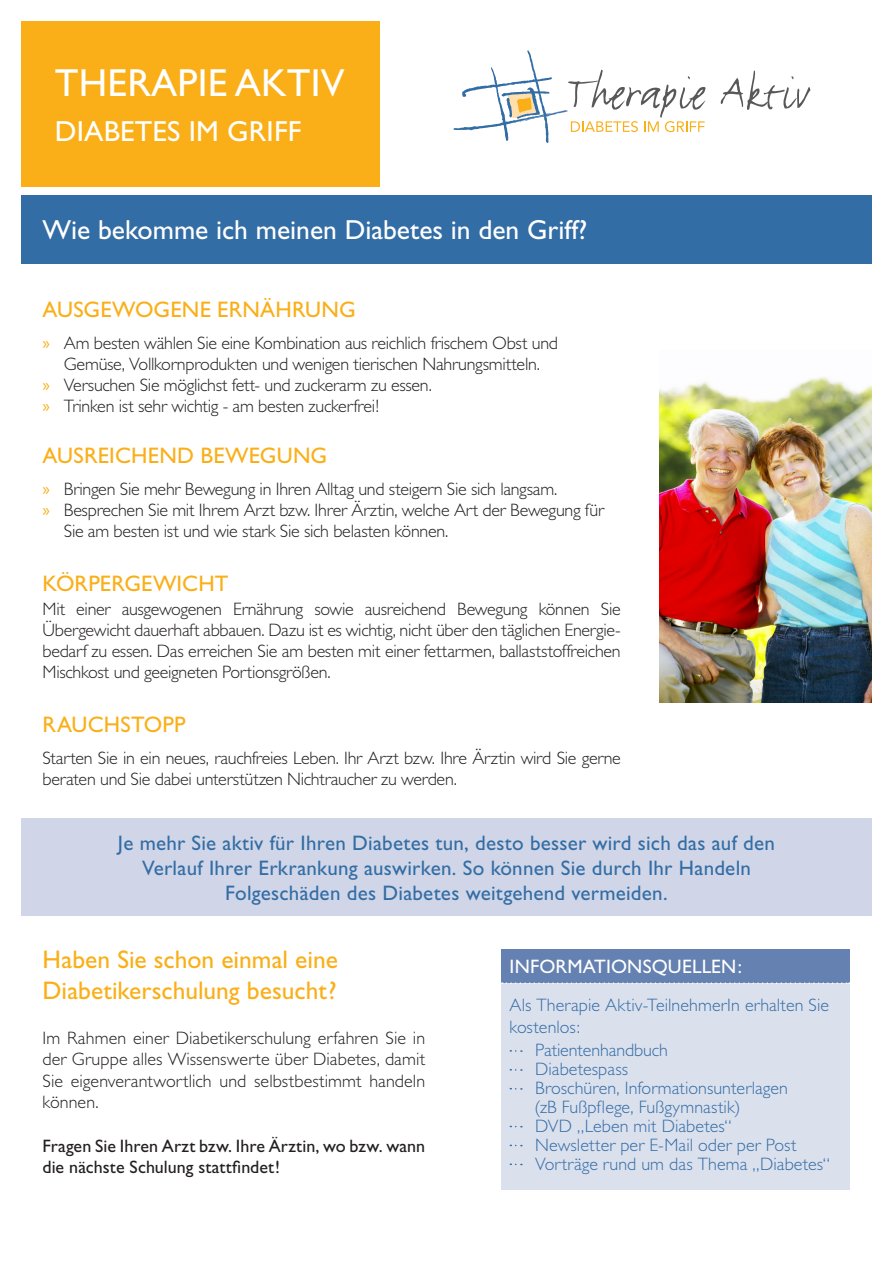
<style>
.page{position:relative;width:893px;height:1263px;background:#fff}
.page>*{position:absolute;margin:0;border:0;box-sizing:border-box;transform-origin:0 0}
.t1{font:39.15px "Gill Sans";letter-spacing:.005em;color:#fff}
.t2{font:29.1px "Gill Sans";letter-spacing:.005em;color:#fff}
.t3{font:27.6px "Gill Sans";color:#fff}
.Headline_2{font:25.5px "Gill Sans";color:#faaf18}
.Headline_3{font:22.5px "Gill Sans";letter-spacing:.01em;color:#faaf18}
.schwarz_text_neu{font:21px "Gill Sans";letter-spacing:.01em;color:#336da5}
.t4{font:19.5px "Gill Sans";letter-spacing:.005em;color:#fff}
.Aufzählung_orange{font:300 18px/21px "Gill Sans";letter-spacing:-.015em;color:#231f20}
.Headline_3-2{font:300 18px/21px "Gill Sans";letter-spacing:-.015em;color:#231f20;text-align:justify}
.schwarz_text{font:300 18px "Gill Sans";letter-spacing:.005em;color:#336da5}
.schwarz_text_neu-2{font:300 18px/21.6px "Gill Sans";letter-spacing:.005em;color:#231f20;text-align:justify}
.schwarz_text_neu-3{font:18px/21.6px "Gill Sans";letter-spacing:.005em;color:#231f20}
.t5{font:18px/21px "Myriad Pro";color:#faaf18}
</style>
<div class="page">
<svg style="left:720px;top:71px;width:90px;height:39px"></svg>
<svg style="left:454px;top:50px;width:252px;height:93px"></svg>
<div style="left:21px;top:196px;width:851px;height:68px;background:#336da5"></div>
<div style="left:21px;top:21px;width:359px;height:166px;background:#faaf18"></div>
<img style="left:659px;top:377px;width:213px;height:326px">
<div style="left:501px;top:949px;width:349px;height:34px;background:#6481b1"></div>
<div style="left:501px;top:983px;width:349px;height:206px;background:#dbe0ed"></div>
<svg style="left:502px;top:982px;width:348px;height:2px"></svg>
<svg style="left:510px;top:1050px;width:12px;height:2px"></svg>
<svg style="left:510px;top:1069px;width:12px;height:2px"></svg>
<svg style="left:510px;top:1088px;width:12px;height:2px"></svg>
<div style="left:21px;top:819px;width:851px;height:97px;background:#d0d6e7"></div>
<p class="t1" style="left:55px;top:61px;width:291px">THERAPIE AKTIV</p>
<p class="t2" style="left:55px;top:115px;width:248px">Diabetes im Gri ff</p>
<p class="t3" style="left:43px;top:214px;width:546px">Wie bekomme ich meinen Diabetes in den Griff?</p>
<p class="Headline_3" style="left:43px;top:296px;width:315px">AUSGEWOGENE ERNÄHRUNG</p>
<p class="Aufzählung_orange" style="left:64px;top:333px;width:496px">Am besten wählen Sie eine Kombination aus reichlich frischem Obst und<br>Gemüse, Vollkornprodukten und wenigen tierischen Nahrungsmitteln.</p>
<p class="Aufzählung_orange" style="left:64px;top:375px;width:370px">Versuchen Sie möglichst fett- und zuckerarm zu essen.</p>
<p class="Aufzählung_orange" style="left:64px;top:396px;width:317px">Trinken ist sehr wichtig - am besten zuckerfrei!</p>
<p class="Headline_3" style="left:43px;top:442px;width:286px">AUSREICHEND BEWEGUNG</p>
<p class="Aufzählung_orange" style="left:64px;top:479px;width:495px">Bringen Sie mehr Bewegung in Ihren Alltag und steigern Sie sich langsam.</p>
<p class="Aufzählung_orange" style="left:64px;top:500px;width:542px">Besprechen Sie mit Ihrem Arzt bzw. Ihrer Ärztin, welche Art der Bewegung für<br>Sie am besten ist und wie stark Sie sich belasten können.</p>
<p class="Headline_3" style="left:43px;top:571px;width:187px">KÖRPERGEWICHT</p>
<p class="Headline_3-2" style="left:43px;top:599px;width:580px">Mit einer ausgewogenen Ernährung sowie ausreichend Bewegung können Sie Übergewicht dauerhaft abbauen. Dazu ist es wichtig, nicht über den täglichen Energie&shy;bedarf zu essen. Das erreichen Sie am besten mit einer fettarmen, ballaststoffreichen Mischkost und geeigneten Portionsgrößen.</p>
<p class="Headline_3" style="left:43px;top:711px;width:145px">RAUCHSTOPP</p>
<p class="Headline_3-2" style="left:43px;top:748px;width:580px">Starten Sie in ein neues, rauchfreies Leben. Ihr Arzt bzw. Ihre Ärztin wird Sie gerne beraten und Sie dabei unterstützen Nichtraucher zu werden.</p>
<p class="t5" style="left:43px;top:332px;width:9px">»</p>
<p class="t5" style="left:43px;top:374px;width:9px">» »</p>
<p class="t5" style="left:43px;top:478px;width:9px">» »</p>
<p class="schwarz_text_neu" style="left:118px;top:831px;width:659px">Je mehr Sie aktiv für Ihren Diabetes tun, desto besser wird sich das auf den</p>
<p class="schwarz_text_neu" style="left:142px;top:856px;width:610px">Verlauf Ihrer Erkrankung auswirken. So können Sie durch Ihr Handeln</p>
<p class="schwarz_text_neu" style="left:225px;top:881px;width:444px">Folgeschäden des Diabetes weitgehend vermeiden.</p>
<p class="Headline_2" style="left:43px;top:945px;width:297px">Haben Sie schon einmal eine</p>
<p class="Headline_2" style="left:43px;top:975px;width:295px">Diabetikerschulung besucht?</p>
<p class="schwarz_text_neu-2" style="left:43px;top:1027px;width:384px">Im Rahmen einer Diabetikerschulung erfahren Sie in der Gruppe alles Wissenswerte über Diabetes, damit Sie eigenverantwortlich und selbstbestimmt handeln können.</p>
<p class="schwarz_text_neu-3" style="left:43px;top:1135px;width:384px">Fragen Sie Ihren Arzt bzw. Ihre Ärztin, wo bzw. wann die nächste Schulung stattfindet!</p>
<p class="t4" style="left:510px;top:956px;width:86px">in formation</p>
<p class="t4" style="left:643px;top:956px;width:101px">squellen :</p>
<p class="schwarz_text" style="left:510px;top:995px;width:321px">Als Therapie Aktiv-TeilnehmerIn erhalten Sie</p>
<p class="schwarz_text" style="left:510px;top:1017px;width:72px">kostenlos:</p>
<p class="schwarz_text" style="left:535px;top:1040px;width:134px">Patientenhandbuch</p>
<p class="schwarz_text" style="left:535px;top:1059px;width:95px">Diabetespass</p>
<p class="schwarz_text" style="left:535px;top:1078px;width:254px">Broschüren, Informationsunterlagen</p>
<p class="schwarz_text" style="left:535px;top:1097px;width:207px">(zB Fußpflege, Fußgymnastik)</p>
<p class="schwarz_text" style="left:535px;top:1116px;width:198px">DVD „Leben mit Diabetes“</p>
<p class="schwarz_text" style="left:535px;top:1135px;width:263px">Newsletter per E-Mail oder per Post</p>
<p class="schwarz_text" style="left:535px;top:1153px;width:296px">Vorträge rund um das Thema „Diabetes“</p>
</div>
